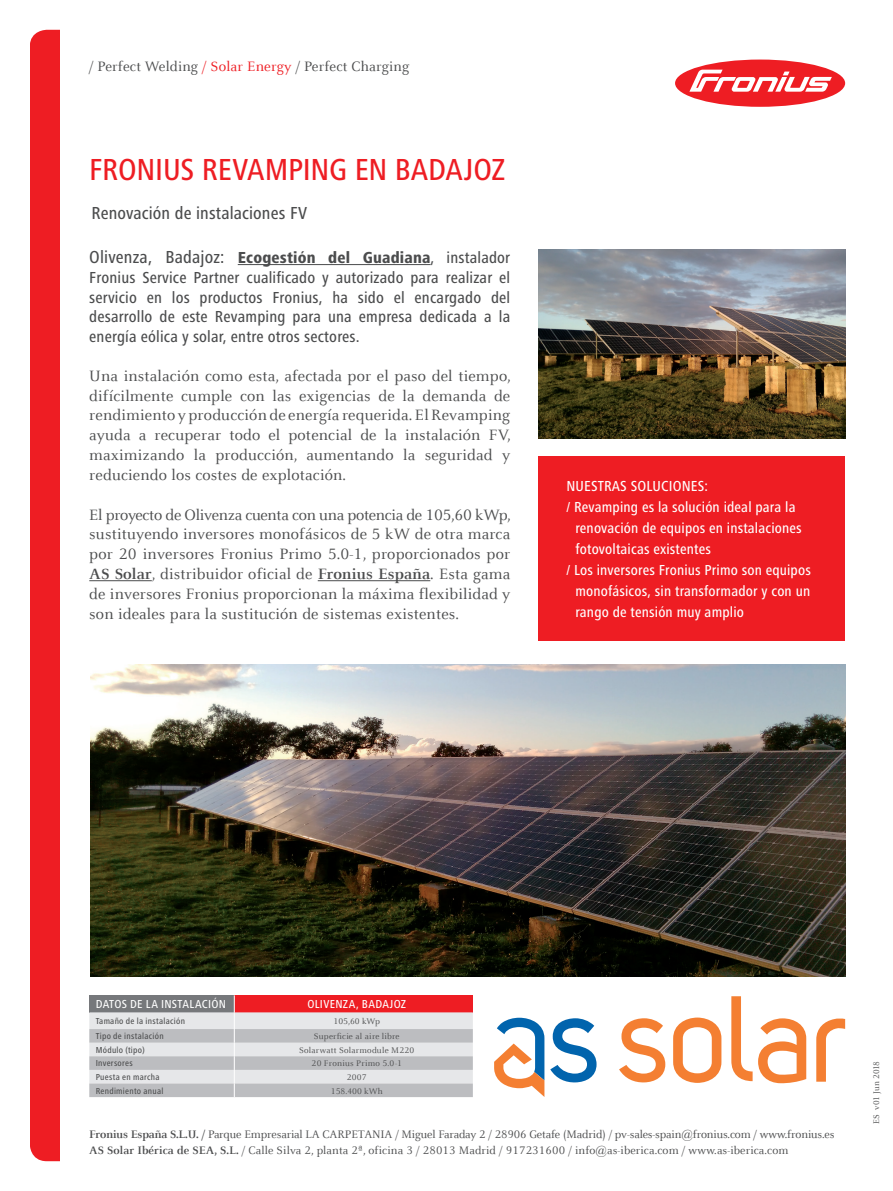
<style>
.page{position:relative;width:893px;height:1191px;background:#fff}
.page>*{position:absolute;margin:0;border:0;box-sizing:border-box;transform-origin:0 0}
._28_28_LW0_Frut_heav{font:500 condensed 31.5px "Frutiger Next LTW1 G";letter-spacing:-.005em;color:#ee1d23}
.SubHeadline{font:500 condensed 18px "Frutiger Next LTW1 G";letter-spacing:.005em;color:#4b4c4d}
._10_14_LW10_Celeste{font:16.5px/19.8px "Celeste Offc Pro";letter-spacing:.01em;color:#4b4c4d;text-align:justify}
._10_14_LW10_Celeste-2{font:500 condensed 16.5px/19.8px "Frutiger Next LTW1 G";letter-spacing:.01em;color:#4b4c4d;text-align:justify}
._10_14_LW10_Celeste-3{font:500 condensed 15px/21px "Frutiger Next LTW1 G";letter-spacing:.01em;color:#fff}
.t1{font:15px "Celeste Offc Pro";letter-spacing:.01em;color:#4b4c4d}
.Text_Adresse_BOLD{font:12px "Celeste Offc Pro";letter-spacing:-.01em;color:#4b4c4d}
.Text_Adresse_BOLD-2{font:12px "Celeste Offc Pro";letter-spacing:.01em;color:#4b4c4d}
.Tabelle_Head_8{font:500 condensed 12px "Frutiger Next LTW1 G";letter-spacing:.025em;color:#fff}
.Tabelle_Legende_link{font:500 condensed 9px "Frutiger Next LTW1 G";letter-spacing:.03em;color:#4b4c4d}
.Tabelle_Inhalt_6{font:9px "Celeste Offc Pro";letter-spacing:.025em;color:#4b4c4d}
._6_5_8_LW0_Celeste_r{font:9px "Celeste Offc Pro";color:#4b4c4d}
._5_5_7_5_LW10_Celest{font:9px "Celeste Offc Pro";color:#4b4c4d}
.s1{color:#ee1d23}
.s2{font-size:18px}
.s3{font-weight:800}
.s4{font-weight:700}
</style>
<div class="page">
<div style="left:675px;top:60px;width:170px;height:47px;background:#ee1d23;border-radius:50%"></div>
<svg style="left:689px;top:70px;width:143px;height:22px"></svg>
<div style="left:30px;top:30px;width:30px;height:1131px;background:#ee1d23"></div>
<img style="left:539px;top:250px;width:306px;height:188px">
<hr style="left:238px;top:264px;width:193px;height:1px;background:#4b4c4d">
<hr style="left:89px;top:580px;width:63px;height:1px;background:#4b4c4d">
<hr style="left:318px;top:580px;width:112px;height:1px;background:#4b4c4d">
<svg style="left:89px;top:995px;width:384px;height:102px;background:#cfbabc"></svg>
<div style="left:539px;top:456px;width:306px;height:184px;background:#ee1d23"></div>
<img style="left:90px;top:664px;width:755px;height:312px">
<svg style="left:619px;top:1018px;width:46px;height:64px"></svg>
<svg style="left:673px;top:1017px;width:48px;height:65px"></svg>
<svg style="left:731px;top:996px;width:75px;height:87px"></svg>
<svg style="left:816px;top:1018px;width:29px;height:63px"></svg>
<svg style="left:550px;top:1018px;width:47px;height:64px"></svg>
<svg style="left:494px;top:1017px;width:50px;height:80px"></svg>
<p class="t1" style="left:89px;top:57px;width:322px">/ Perfect Welding <span class="s1">/ Solar Energy</span> / Perfect Charging</p>
<p class="_28_28_LW0_Frut_heav" style="left:89px;top:152px;width:417px">FRONIUS REVAMPING EN BADAJOZ</p>
<p class="SubHeadline" style="left:91px;top:203px;width:217px">Renovación de instalaciones FV</p>
<p class="_10_14_LW10_Celeste-2" style="left:89px;top:247px;width:422px"><span class="s2">Olivenza, Badajoz:</span> <span class="s3">Ecogestión del Guadiana</span>, instalador Fronius Service Partner cualificado y autorizado para realizar el servicio en los productos Fronius, ha sido el encargado del desarrollo de este Revamping para una empresa dedicada a la energía eólica y solar, entre otros sectores.</p>
<p class="_10_14_LW10_Celeste" style="left:89px;top:365px;width:423px">Una instalación como esta, afectada por el paso del tiempo, difícilmente cumple con las exigencias de la demanda de rendimiento y producción de energía requerida. El Revamping ayuda a recuperar todo el potencial de la instalación FV, maximizando la producción, aumentando la seguridad y reduciendo los costes de explotación.</p>
<p class="_10_14_LW10_Celeste" style="left:89px;top:504px;width:423px">El proyecto de Olivenza cuenta con una potencia de 105,60 kWp, sustituyendo inversores monofásicos de 5 kW de otra marca por 20 inversores Fronius Primo 5.0-1, proporcionados por <span class="s4">AS Solar</span>, distribuidor oficial de <span class="s4">Fronius España</span>. Esta gama de inversores Fronius proporcionan la máxima flexibilidad y son ideales para la sustitución de sistemas existentes.</p>
<p class="_10_14_LW10_Celeste-3" style="left:566px;top:475px;width:143px">NUESTRAS SOLUCIONES:</p>
<p class="_10_14_LW10_Celeste-3" style="left:575px;top:496px;width:228px;text-indent:-9px">/ Revamping es la solución ideal para la renovación de equipos en instalaciones fotovoltaicas existentes</p>
<p class="_10_14_LW10_Celeste-3" style="left:575px;top:559px;width:237px;text-align:justify;text-indent:-9px">/ Los inversores Fronius Primo son equipos monofásicos, sin transformador y con un rango de tensión muy amplio</p>
<p class="Tabelle_Head_8" style="left:96px;top:997px;width:132px">DATOS DE LA INSTALACIÓN</p>
<p class="Tabelle_Head_8" style="left:307px;top:997px;width:100px">OLIVENZA, BADAJOZ</p>
<p class="Tabelle_Legende_link" style="left:96px;top:1015px;width:91px">Tamaño de la instalación</p>
<p class="_6_5_8_LW0_Celeste_r" style="left:333px;top:1015px;width:48px">105,60 kWp</p>
<p class="Tabelle_Legende_link" style="left:96px;top:1031px;width:70px">Tipo de instalación</p>
<p class="Tabelle_Inhalt_6" style="left:314px;top:1030px;width:87px">Superficie al aire libre</p>
<p class="Tabelle_Legende_link" style="left:96px;top:1044px;width:51px">Módulo (tipo)</p>
<p class="Tabelle_Inhalt_6" style="left:299px;top:1044px;width:117px">Solarwatt Solarmodule M220</p>
<p class="Tabelle_Legende_link" style="left:96px;top:1058px;width:39px">Inversores</p>
<p class="Tabelle_Inhalt_6" style="left:312px;top:1058px;width:92px">20 Fronius Primo 5.0-1</p>
<p class="Tabelle_Legende_link" style="left:96px;top:1071px;width:65px">Puesta en marcha</p>
<p class="Tabelle_Inhalt_6" style="left:347px;top:1071px;width:21px">2007</p>
<p class="Tabelle_Legende_link" style="left:96px;top:1085px;width:69px">Rendimiento anual</p>
<p class="_6_5_8_LW0_Celeste_r" style="left:331px;top:1085px;width:53px">158.400 kWh</p>
<p class="Text_Adresse_BOLD" style="left:89px;top:1126px;width:747px"><span class="s4">Fronius España S.L.U. /</span> Parque Empresarial LA CARPETANIA / Miguel Faraday 2 / 28906 Getafe (Madrid) / pv-sales-spain@fronius.com / www.fronius.es</p>
<p class="Text_Adresse_BOLD-2" style="left:89px;top:1143px;width:701px"><span class="s4">AS Solar Ibérica de SEA, S.L.</span> / Calle Silva 2, planta 2ª, oficina 3 / 28013 Madrid / 917231600 / info@as-iberica.com / www.as-iberica.com</p>
<p class="_5_5_7_5_LW10_Celest" style="left:871px;top:1123px;width:64px;rotate:-90deg">ES v01 Jun 2018</p>
</div>
